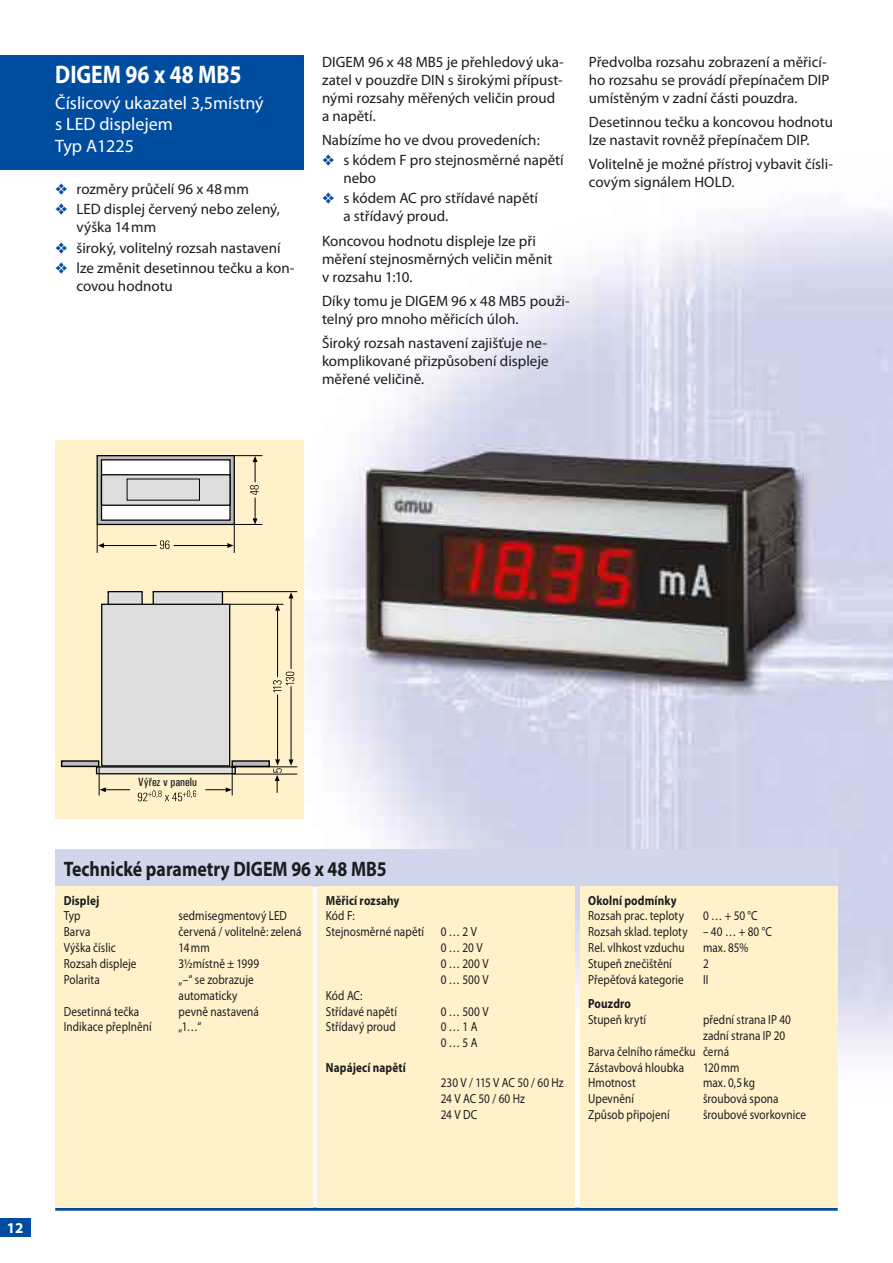
<style>
.page{position:relative;width:893px;height:1263px;background:#fff}
.page>*{position:absolute;margin:0;border:0;box-sizing:border-box;transform-origin:0 0}
.t1{font:700 25.5px "Myriad Pro";color:#fff;scale:.85 1}
.t2{font:700 21px "Myriad Pro";color:#1b1c20;scale:.85 1}
.t3{font:18px/21.6px "Myriad Pro";color:#fff}
.t4{font:15px/18px "Myriad Pro";color:#1b1c20}
.t5{font:700 15px "Myriad Pro";color:#fff}
.t6{font:13.2px/15.9px "Myriad Pro";letter-spacing:.005em;color:#1b1c20;scale:.85 1}
.t7{font:700 13.2px "Myriad Pro";letter-spacing:.01em;color:#1b1c20;scale:.85 1}
.t8{font:500 condensed 12px "Univers";color:#1b1c20}
.s1{color:#004d9f}
</style>
<div class="page">
<img style="left:0;top:201px;width:893px;height:1036px">
<hr style="left:55px;top:1208px;width:783px;height:3px;background:#004d9f">
<div style="left:0;top:1218px;width:31px;height:18px;background:#004d9f"></div>
<div style="left:55px;top:441px;width:249px;height:378px;background:#fff2cb"></div>
<hr style="left:222px;top:591px;width:75px;height:1px;background:#000">
<svg style="left:61px;top:591px;width:233px;height:210px"></svg>
<hr style="left:232px;top:766px;width:65px;height:1px;background:#000">
<hr style="left:234px;top:774px;width:63px;height:1px;background:#000">
<svg style="left:96px;top:455px;width:166px;height:98px"></svg>
<div style="left:0;top:55px;width:304px;height:115px;background:#004d9f"></div>
<div style="left:55px;top:849px;width:783px;height:37px;background:#d2d6ec"></div>
<div style="left:55px;top:886px;width:258px;height:322px;background:#fff2cb"></div>
<div style="left:317px;top:886px;width:258px;height:322px;background:#fff2cb"></div>
<div style="left:580px;top:886px;width:258px;height:322px;background:#fff2cb"></div>
<h1 class="t1" style="left:55px;top:60px;width:221px">DIGEM 96 x 48 MB5</h1>
<p class="t3" style="left:55px;top:92px;width:210px">Číslicový ukazatel 3,5místný s LED displejem<br>Typ A1225</p>
<p class="t4" style="left:55px;top:180px;width:195px"><span class="s1">❖</span> rozměry průčelí 96 x 48 mm</p>
<p class="t4" style="left:77px;top:201px;width:205px;text-indent:-21px"><span class="s1">❖</span> LED displej červený nebo zelený, výška 14 mm</p>
<p class="t4" style="left:55px;top:239px;width:227px"><span class="s1">❖</span> široký, volitelný rozsah nastavení</p>
<p class="t4" style="left:77px;top:259px;width:220px;text-indent:-21px"><span class="s1">❖</span> lze změnit desetinnou tečku a kon&shy;covou hodnotu</p>
<p class="t4" style="left:322px;top:53px;width:243px">DIGEM 96 x 48 MB5 je přehledový uka&shy;zatel v pouzdře DIN s širokými přípust&shy;nými rozsahy měřených veličin proud a napětí.</p>
<p class="t4" style="left:322px;top:131px;width:219px">Nabízíme ho ve dvou provedeních:</p>
<p class="t4" style="left:343px;top:151px;width:222px;text-indent:-21px"><span class="s1">❖</span> s kódem F pro stejnosměrné napětí nebo</p>
<p class="t4" style="left:343px;top:189px;width:196px;text-indent:-21px"><span class="s1">❖</span> s kódem AC pro střídavé napětí a střídavý proud.</p>
<p class="t4" style="left:322px;top:232px;width:232px">Koncovou hodnotu displeje lze při měření stejnosměrných veličin měnit v rozsahu 1:10.</p>
<p class="t4" style="left:322px;top:292px;width:249px">Díky tomu je DIGEM 96 x 48 MB5 použi&shy;telný pro mnoho měřicích úloh.</p>
<p class="t4" style="left:322px;top:335px;width:228px;text-align:justify">Široký rozsah nastavení zajišťuje ne&shy;komplikované přizpůsobení displeje měřené veličině.</p>
<p class="t4" style="left:589px;top:53px;width:242px">Předvolba rozsahu zobrazení a měřicí&shy;ho rozsahu se provádí přepínačem DIP umístěným v zadní části pouzdra.</p>
<p class="t4" style="left:589px;top:113px;width:246px">Desetinnou tečku a koncovou hodnotu lze nastavit rovněž přepínačem DIP.</p>
<p class="t4" style="left:589px;top:156px;width:246px">Volitelně je možné přístroj vybavit čísli&shy;covým signálem HOLD.</p>
<p class="t5" style="left:7px;top:1220px;width:18px">12</p>
<p class="t8" style="left:138px;top:775px;width:60px">Výřez v panelu</p>
<h2 class="t2" style="left:64px;top:857px;width:382px">Technické parametry DIGEM 96 x 48 MB5</h2>
<p class="t7" style="left:64px;top:893px;width:43px">Displej</p>
<p class="t6" style="left:64px;top:908px;width:21px">Typ</p>
<p class="t6" style="left:179px;top:908px;width:129px">sedmisegmentový LED</p>
<p class="t6" style="left:64px;top:924px;width:33px">Barva</p>
<p class="t6" style="left:179px;top:924px;width:146px">červená / volitelně: zelená</p>
<p class="t6" style="left:64px;top:940px;width:63px">Výška číslic</p>
<p class="t6" style="left:179px;top:940px;width:38px">14 mm</p>
<p class="t6" style="left:64px;top:956px;width:87px">Rozsah displeje</p>
<p class="t6" style="left:179px;top:956px;width:96px">31⁄2místně ± 1999</p>
<p class="t6" style="left:64px;top:972px;width:44px">Polarita</p>
<p class="t6" style="left:179px;top:972px;width:90px">„–“ se zobrazuje automaticky</p>
<p class="t6" style="left:64px;top:1003px;width:90px">Desetinná tečka</p>
<p class="t6" style="left:179px;top:1003px;width:96px">pevně nastavená</p>
<p class="t6" style="left:64px;top:1019px;width:105px">Indikace přeplnění</p>
<p class="t6" style="left:179px;top:1019px;width:28px">„1…“</p>
<p class="t7" style="left:326px;top:893px;width:88px">Měřicí rozsahy</p>
<p class="t6" style="left:326px;top:908px;width:117px">Kód F:<br>Stejnosměrné napětí</p>
<p class="t6" style="left:441px;top:924px;width:58px">0 … 2 V<br>0 … 20 V<br>0 … 200 V<br>0 … 500 V</p>
<p class="t6" style="left:326px;top:987px;width:85px">Kód AC:<br>Střídavé napětí</p>
<p class="t6" style="left:441px;top:1003px;width:58px">0 … 500 V</p>
<p class="t6" style="left:326px;top:1019px;width:84px">Střídavý proud</p>
<p class="t6" style="left:441px;top:1019px;width:45px">0 … 1 A<br>0 … 5 A</p>
<p class="t7" style="left:326px;top:1060px;width:95px">Napájecí napětí</p>
<p class="t6" style="left:441px;top:1075px;width:146px">230 V / 115 V AC 50 / 60 Hz<br>24 V AC 50 / 60 Hz<br>24 V DC</p>
<p class="t7" style="left:588px;top:893px;width:106px">Okolní podmínky</p>
<p class="t6" style="left:588px;top:908px;width:114px">Rozsah prac. teploty</p>
<p class="t6" style="left:588px;top:908px;width:218px;text-indent:115px">0 … + 50 °C<br>Rozsah sklad. teploty – 40 … + 80 °C<br>Rel. vlhkost vzduchu</p>
<p class="t6" style="left:703px;top:940px;width:55px">max. 85%</p>
<p class="t6" style="left:588px;top:956px;width:100px">Stupeň znečištění</p>
<p class="t6" style="left:703px;top:956px;width:8px">2</p>
<p class="t6" style="left:588px;top:972px;width:114px">Přepěťová kategorie</p>
<p class="t6" style="left:703px;top:972px;width:8px">II</p>
<p class="t7" style="left:588px;top:996px;width:52px">Pouzdro</p>
<p class="t6" style="left:588px;top:1012px;width:70px">Stupeň krytí</p>
<p class="t6" style="left:703px;top:1012px;width:105px">přední strana IP 40</p>
<p class="t6" style="left:703px;top:1028px;width:98px">zadní strana IP 20</p>
<p class="t6" style="left:588px;top:1043px;width:167px">Barva čelního rámečku černá</p>
<p class="t6" style="left:588px;top:1059px;width:114px">Zástavbová hloubka</p>
<p class="t6" style="left:703px;top:1059px;width:45px">120 mm</p>
<p class="t6" style="left:588px;top:1075px;width:57px">Hmotnost</p>
<p class="t6" style="left:703px;top:1075px;width:63px">max. 0,5 kg</p>
<p class="t6" style="left:588px;top:1091px;width:55px">Upevnění</p>
<p class="t6" style="left:703px;top:1091px;width:90px">šroubová spona</p>
<p class="t6" style="left:588px;top:1107px;width:97px">Způsob připojení</p>
<p class="t6" style="left:703px;top:1107px;width:123px">šroubové svorkovnice</p>
</div>
